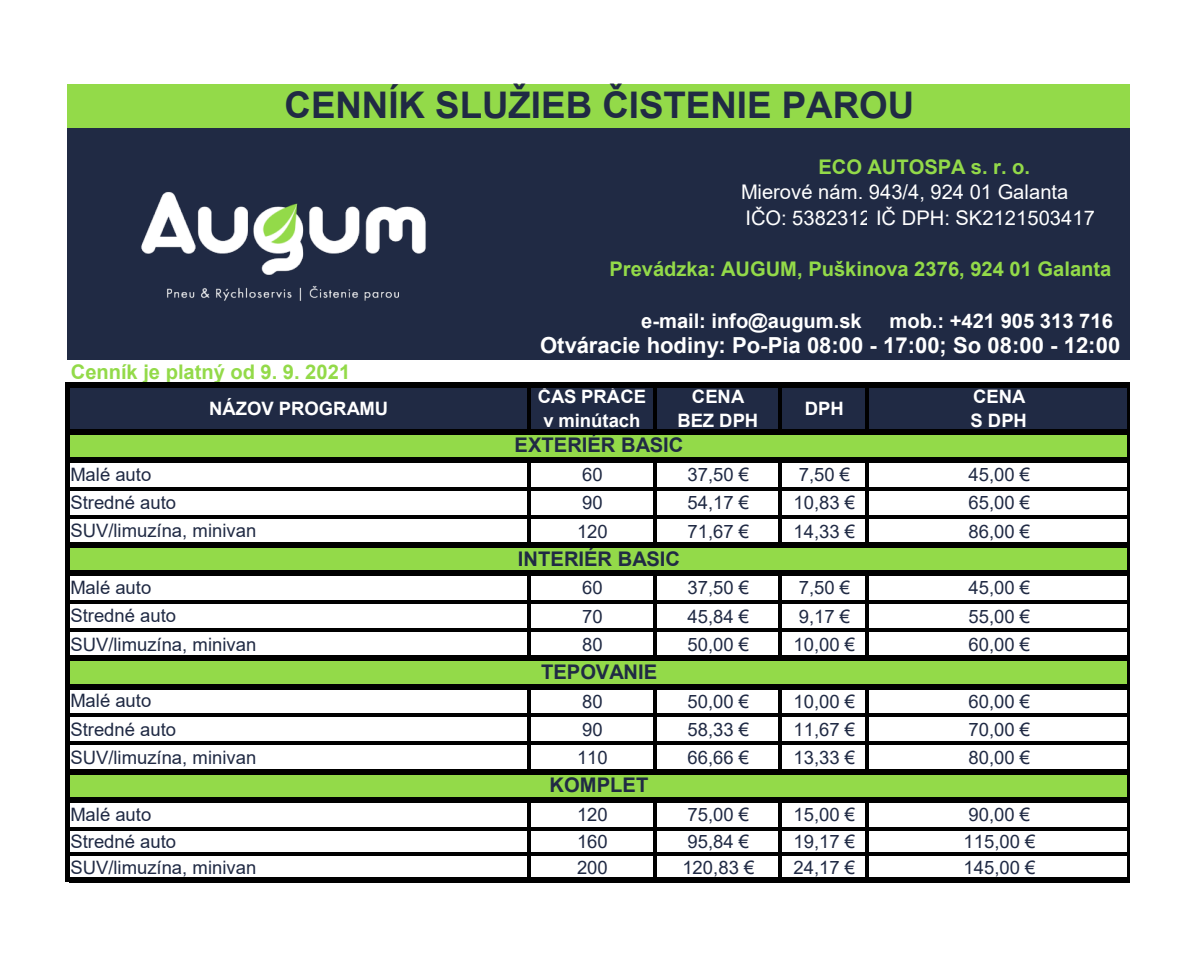
<style>
.page{position:relative;width:1200px;height:973px;background:#fff}
.page>*{position:absolute;margin:0;border:0;box-sizing:border-box;transform-origin:0 0}
.t1{font:700 36.8px "Arial";color:#202a44}
.t2{font:700 22px "Arial";color:#fff}
.t3{font:700 20.2px "Arial";color:#93da49}
.t4{font:20.2px/25.6px "Arial";color:#fff}
.t5{font:700 20.2px "Arial";color:#202a44}
.t6{font:700 20.2px "Arial";color:#fff}
.t7{font:18.4px "Arial";color:#202a44}
.t8{font:700 18.4px/23.6px "Arial";color:#fff;text-align:center}
</style>
<div class="page">
<div style="left:67px;top:84px;width:1064px;height:44px;background:#93da49"></div>
<div style="left:67px;top:128px;width:1064px;height:232px;background:#202a44"></div>
<div style="left:67px;top:385px;width:1064px;height:47px;background:#202a44"></div>
<div style="left:67px;top:432px;width:1064px;height:28px;background:#93da49"></div>
<div style="left:67px;top:545px;width:1064px;height:29px;background:#93da49"></div>
<div style="left:67px;top:658px;width:1064px;height:29px;background:#93da49"></div>
<div style="left:67px;top:772px;width:1064px;height:28px;background:#93da49"></div>
<hr style="left:527px;top:388px;width:4px;height:41px;background:#000">
<hr style="left:653px;top:388px;width:3px;height:41px;background:#000">
<hr style="left:779px;top:388px;width:3px;height:41px;background:#000">
<hr style="left:865px;top:388px;width:4px;height:41px;background:#000">
<hr style="left:527px;top:463px;width:4px;height:79px;background:#000">
<hr style="left:653px;top:463px;width:3px;height:79px;background:#000">
<hr style="left:779px;top:463px;width:3px;height:79px;background:#000">
<hr style="left:865px;top:463px;width:4px;height:79px;background:#000">
<hr style="left:527px;top:576px;width:4px;height:80px;background:#000">
<hr style="left:653px;top:576px;width:3px;height:80px;background:#000">
<hr style="left:779px;top:576px;width:3px;height:80px;background:#000">
<hr style="left:865px;top:576px;width:4px;height:80px;background:#000">
<hr style="left:527px;top:689px;width:4px;height:80px;background:#000">
<hr style="left:653px;top:689px;width:3px;height:80px;background:#000">
<hr style="left:779px;top:689px;width:3px;height:80px;background:#000">
<hr style="left:865px;top:689px;width:4px;height:80px;background:#000">
<div style="left:64px;top:382px;width:6px;height:500px;background:#000"></div>
<hr style="left:527px;top:803px;width:4px;height:74px;background:#000">
<hr style="left:653px;top:803px;width:3px;height:74px;background:#000">
<hr style="left:779px;top:803px;width:3px;height:74px;background:#000">
<hr style="left:865px;top:803px;width:4px;height:74px;background:#000">
<svg style="left:1128px;top:388px;width:3px;height:489px"></svg>
<div style="left:70px;top:382px;width:1063px;height:6px;background:#000"></div>
<div style="left:70px;top:429px;width:1063px;height:5px;background:#000"></div>
<div style="left:70px;top:457px;width:1063px;height:6px;background:#000"></div>
<hr style="left:70px;top:487px;width:1058px;height:3px;background:#000">
<hr style="left:70px;top:515px;width:1058px;height:4px;background:#000">
<div style="left:70px;top:542px;width:1063px;height:6px;background:#000"></div>
<div style="left:70px;top:571px;width:1063px;height:5px;background:#000"></div>
<hr style="left:70px;top:600px;width:1058px;height:4px;background:#000">
<hr style="left:70px;top:628px;width:1058px;height:4px;background:#000">
<div style="left:70px;top:656px;width:1063px;height:5px;background:#000"></div>
<div style="left:70px;top:684px;width:1063px;height:5px;background:#000"></div>
<hr style="left:70px;top:713px;width:1058px;height:4px;background:#000">
<hr style="left:70px;top:742px;width:1058px;height:3px;background:#000">
<div style="left:70px;top:769px;width:1063px;height:5px;background:#000"></div>
<div style="left:70px;top:797px;width:1063px;height:5px;background:#000"></div>
<hr style="left:70px;top:827px;width:1058px;height:3px;background:#000">
<hr style="left:70px;top:852px;width:1058px;height:4px;background:#000">
<div style="left:70px;top:877px;width:1063px;height:5px;background:#000"></div>
<img style="left:141px;top:192px;width:285px;height:109px">
<div style="left:0;top:0;width:65px;height:973px;background:#fff"></div>
<div style="left:1131px;top:0;width:69px;height:973px;background:#fff"></div>
<h1 class="t1" style="left:285px;top:79px;width:631px">CENNÍK SLUŽIEB ČISTENIE PAROU</h1>
<p class="t3" style="left:819px;top:152px;width:213px">ECO AUTOSPA s. r. o.</p>
<p class="t4" style="left:741px;top:179px;width:329px">Mierové nám. 943/4, 924 01 Galanta<br>IČO: 53823125</p>
<p class="t4" style="left:876px;top:205px;width:220px">IČ DPH: SK2121503417</p>
<p class="t3" style="left:609px;top:255px;width:503px">Prevádzka: AUGUM, Puškinova 2376, 924 01 Galanta</p>
<p class="t3" style="left:71px;top:358px;width:281px">Cenník je platný od 9. 9. 2021</p>
<p class="t8" style="left:209px;top:397px;width:181px">NÁZOV PROGRAMU</p>
<p class="t6" style="left:641px;top:306px;width:222px">e-mail: info@augum.sk</p>
<p class="t6" style="left:889px;top:306px;width:225px">mob.: +421 905 313 716</p>
<p class="t2" style="left:540px;top:329px;width:582px">Otváracie hodiny: Po-Pia 08:00 - 17:00; So 08:00 - 12:00</p>
<p class="t8" style="left:538px;top:385px;width:110px">ČAS PRÁCE v minútach</p>
<p class="t8" style="left:677px;top:385px;width:82px">CENA<br>BEZ DPH</p>
<p class="t8" style="left:805px;top:397px;width:40px">DPH</p>
<p class="t8" style="left:971px;top:385px;width:58px;text-align:left">CENA<br>S DPH</p>
<p class="t5" style="left:515px;top:431px;width:170px">EXTERIÉR BASIC</p>
<p class="t7" style="left:71px;top:461px;width:82px">Malé auto</p>
<p class="t7" style="left:582px;top:462px;width:22px">60</p>
<p class="t7" style="left:687px;top:462px;width:63px">37,50 €</p>
<p class="t7" style="left:799px;top:462px;width:53px">7,50 €</p>
<p class="t7" style="left:968px;top:462px;width:63px">45,00 €</p>
<p class="t7" style="left:71px;top:490px;width:107px">Stredné auto</p>
<p class="t7" style="left:582px;top:490px;width:22px">90</p>
<p class="t7" style="left:687px;top:490px;width:63px">54,17 €</p>
<p class="t7" style="left:794px;top:490px;width:63px">10,83 €</p>
<p class="t7" style="left:968px;top:490px;width:63px">65,00 €</p>
<p class="t7" style="left:71px;top:518px;width:187px">SUV/limuzína, minivan</p>
<p class="t7" style="left:577px;top:518px;width:32px">120</p>
<p class="t7" style="left:687px;top:518px;width:63px">71,67 €</p>
<p class="t7" style="left:794px;top:518px;width:63px">14,33 €</p>
<p class="t7" style="left:968px;top:518px;width:63px">86,00 €</p>
<p class="t5" style="left:518px;top:544px;width:164px">INTERIÉR BASIC</p>
<p class="t7" style="left:71px;top:575px;width:82px">Malé auto</p>
<p class="t7" style="left:582px;top:575px;width:22px">60</p>
<p class="t7" style="left:687px;top:575px;width:63px">37,50 €</p>
<p class="t7" style="left:799px;top:575px;width:53px">7,50 €</p>
<p class="t7" style="left:968px;top:575px;width:63px">45,00 €</p>
<p class="t7" style="left:71px;top:603px;width:107px">Stredné auto</p>
<p class="t7" style="left:582px;top:603px;width:22px">70</p>
<p class="t7" style="left:687px;top:603px;width:63px">45,84 €</p>
<p class="t7" style="left:799px;top:603px;width:53px">9,17 €</p>
<p class="t7" style="left:968px;top:603px;width:63px">55,00 €</p>
<p class="t7" style="left:71px;top:631px;width:187px">SUV/limuzína, minivan</p>
<p class="t7" style="left:582px;top:632px;width:22px">80</p>
<p class="t7" style="left:687px;top:632px;width:63px">50,00 €</p>
<p class="t7" style="left:794px;top:632px;width:63px">10,00 €</p>
<p class="t7" style="left:968px;top:632px;width:63px">60,00 €</p>
<p class="t5" style="left:541px;top:658px;width:118px">TEPOVANIE</p>
<p class="t7" style="left:71px;top:688px;width:82px">Malé auto</p>
<p class="t7" style="left:582px;top:688px;width:22px">80</p>
<p class="t7" style="left:687px;top:688px;width:63px">50,00 €</p>
<p class="t7" style="left:794px;top:688px;width:63px">10,00 €</p>
<p class="t7" style="left:968px;top:688px;width:63px">60,00 €</p>
<p class="t7" style="left:71px;top:716px;width:107px">Stredné auto</p>
<p class="t7" style="left:582px;top:717px;width:22px">90</p>
<p class="t7" style="left:687px;top:717px;width:63px">58,33 €</p>
<p class="t7" style="left:794px;top:717px;width:63px">11,67 €</p>
<p class="t7" style="left:968px;top:717px;width:63px">70,00 €</p>
<p class="t7" style="left:71px;top:745px;width:187px">SUV/limuzína, minivan</p>
<p class="t7" style="left:577px;top:745px;width:32px">110</p>
<p class="t7" style="left:687px;top:745px;width:63px">66,66 €</p>
<p class="t7" style="left:794px;top:745px;width:63px">13,33 €</p>
<p class="t7" style="left:968px;top:745px;width:63px">80,00 €</p>
<p class="t5" style="left:550px;top:771px;width:100px">KOMPLET</p>
<p class="t7" style="left:71px;top:801px;width:82px">Malé auto</p>
<p class="t7" style="left:577px;top:802px;width:32px">120</p>
<p class="t7" style="left:687px;top:802px;width:63px">75,00 €</p>
<p class="t7" style="left:794px;top:802px;width:63px">15,00 €</p>
<p class="t7" style="left:968px;top:802px;width:63px">90,00 €</p>
<p class="t7" style="left:71px;top:829px;width:107px">Stredné auto</p>
<p class="t7" style="left:577px;top:829px;width:32px">160</p>
<p class="t7" style="left:687px;top:829px;width:63px">95,84 €</p>
<p class="t7" style="left:794px;top:829px;width:63px">19,17 €</p>
<p class="t7" style="left:963px;top:829px;width:73px">115,00 €</p>
<p class="t7" style="left:71px;top:854px;width:187px">SUV/limuzína, minivan</p>
<p class="t7" style="left:577px;top:854px;width:32px">200</p>
<p class="t7" style="left:682px;top:854px;width:73px">120,83 €</p>
<p class="t7" style="left:794px;top:854px;width:63px">24,17 €</p>
<p class="t7" style="left:963px;top:854px;width:73px">145,00 €</p>
</div>
